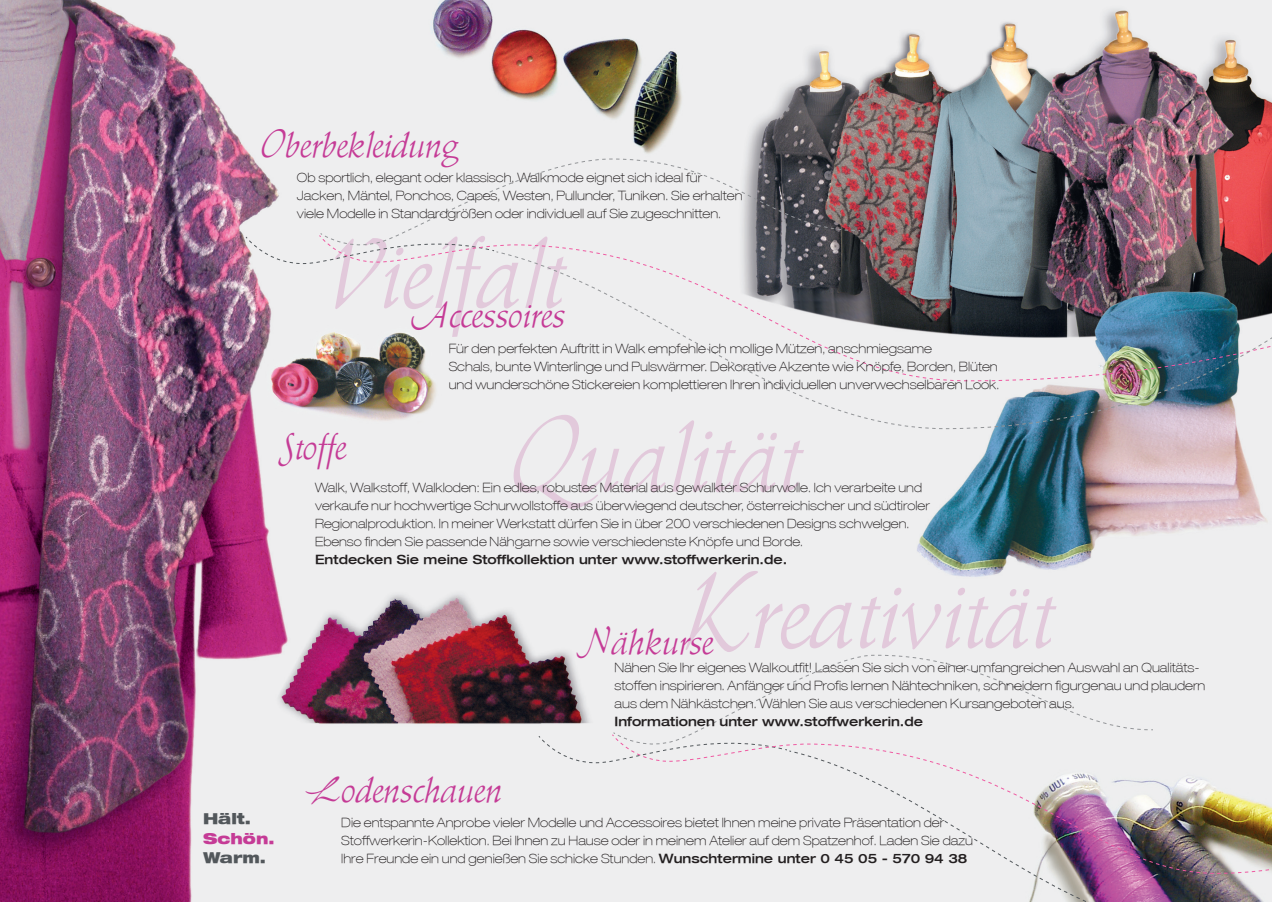
<style>
.page{position:relative;width:1272px;height:902px;background:#fff}
.page>*{position:absolute;margin:0;border:0;box-sizing:border-box;transform-origin:0 0}
.t1{font:39px "Ambiente DB Normal";color:#c53b96}
.t2{font:900 expanded 15px "Helvetica Neue LT";color:#52575b}
.t3{font:900 expanded 15px "Helvetica Neue LT";color:#c53b96}
.t4{font:100 expanded 12.9px/18px "Helvetica Neue LT";color:#231f20}
.t5{font:500 expanded 12.9px "Helvetica Neue LT";color:#231f20}
.t6{font:100 expanded 12.75px/18px "Helvetica Neue LT";color:#231f20}
.s1{font-size:12.75px}
.s2{font-weight:500}
</style>
<div class="page">
<img style="left:0;top:0;width:1271px;height:901px">
<div style="left:611px;top:733px;width:660px;height:141px;background:#eeeeef"></div>
<svg style="left:538px;top:654px;width:332px;height:109px;background:#c9c2c5"></svg>
<div style="left:612px;top:654px;width:541px;height:87px;background:#eeeeef"></div>
<img style="left:788px;top:749px;width:483px;height:152px">
<img style="left:685px;top:571px;width:371px;height:81px">
<img style="left:513px;top:429px;width:291px;height:79px">
<img style="left:319px;top:235px;width:952px;height:146px">
<svg style="left:245px;top:158px;width:616px;height:106px;background:#d2cfd2"></svg>
<img style="left:495px;top:251px;width:776px;height:178px">
<h1 class="t1" style="left:261px;top:124px;width:199px">Oberbekleidung</h1>
<p class="t4" style="left:297px;top:169px;width:447px">Ob sportlich, elegant oder klassisch, Walkmode eignet sich ideal für<br>Jacken, Mäntel, Ponchos, Capes, Westen, Pullunder, Tuniken. Sie erhalten viele Modelle in Standardgrößen oder individuell auf Sie zugeschnitten.</p>
<h1 class="t1" style="left:412px;top:294px;width:154px">Accessoires</h1>
<p class="t4" style="left:448px;top:339px;width:552px">Für den perfekten Auftritt in Walk empfehle ich mollige Mützen, anschmiegsame<br>Schals, bunte Winterlinge und Pulswärmer. Dekorative Akzente wie Knöpfe, Borden, Blüten und wunderschöne Stickereien komplettieren Ihren individuellen unverwechselbaren Look.</p>
<h1 class="t1" style="left:279px;top:426px;width:68px">Stoffe</h1>
<p class="t4" style="left:315px;top:478px;width:608px">Walk, Walkstoff, Walkloden: Ein edles, robustes Material aus gewalkter Schurwolle. <span class="s1">Ich verarbeite und</span></p>
<p class="t6" style="left:315px;top:496px;width:616px">verkaufe nur hochwertige Schurwollstoffe aus überwiegend deutscher, österreichischer und südtiroler<br>Regionalproduktion. In meiner Werkstatt dürfen Sie in über 200 verschiedenen Designs schwelgen.<br>Ebenso finden Sie passende Nähgarne sowie verschiedenste Knöpfe und Borde.</p>
<p class="t5" style="left:315px;top:551px;width:473px">Entdecken Sie meine Stoffkollektion unter www.stoffwerkerin.de.</p>
<p class="t2" style="left:203px;top:809px;width:50px">Hält.</p>
<p class="t3" style="left:203px;top:828px;width:73px">Schön.</p>
<p class="t2" style="left:203px;top:848px;width:65px">Warm.</p>
<h1 class="t1" style="left:578px;top:621px;width:136px">Nähkurse</h1>
<p class="t4" style="left:614px;top:657px;width:592px">Nähen Sie Ihr eigenes Walkoutfit! Lassen Sie sich von einer umfangreichen Auswahl an Qualitäts&shy;stoffen inspirieren. Anfänger und Profis lernen Nähtechniken, schneidern figurgenau und plaudern aus dem Nähkästchen. Wählen Sie aus verschiedenen Kursangeboten aus.</p>
<p class="t5" style="left:614px;top:712px;width:310px">Informationen unter www.stoffwerkerin.de</p>
<h1 class="t1" style="left:305px;top:769px;width:198px">Lodenschauen</h1>
<p class="t4" style="left:341px;top:813px;width:633px">Die entspannte Anprobe vieler Modelle und Accessoires bietet Ihnen meine private Präsentation der<br>Stoffwerkerin-Kollektion. Bei Ihnen zu Hause oder in meinem Atelier auf dem Spatzenhof. Laden Sie dazu<br>Ihre Freunde ein und genießen Sie schicke Stunden. <span class="s2">Wunschtermine unter 0 45 05 - 570 94 38</span></p>
</div>
